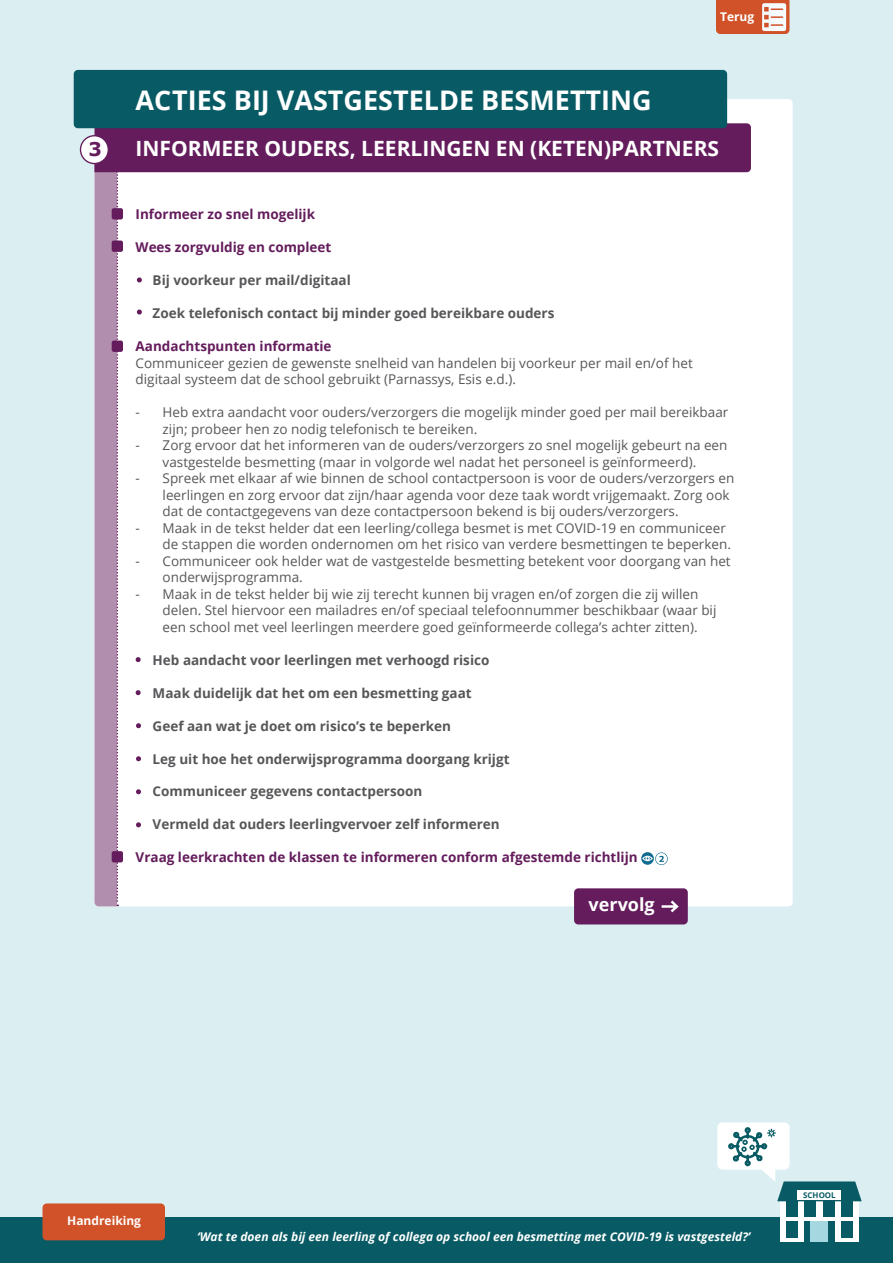
<style>
.page{position:relative;width:893px;height:1263px;background:#fff}
.page>*{position:absolute;margin:0;border:0;box-sizing:border-box;transform-origin:0 0}
.t1{font:700 27px "Open Sans";color:#fff}
.t2{font:700 21px "Open Sans";color:#fff}
.t3{font:700 18.9px "Verdana";color:#641c5c}
.t4{font:700 18px "Open Sans";color:#fff}
.t5{font:13.5px/16.5px "Open Sans";color:#57575a}
.t6{font:700 13.5px "Open Sans";color:#57575a}
.t7{font:700 13.5px "Open Sans";color:#641c5c}
.t8{font:italic 700 12px "Open Sans";color:#fff}
.t9{font:700 12px "Open Sans";color:#fff}
.t10{font:700 7.95px "Open Sans";color:#085b64}
</style>
<div class="page">
<div style="left:0;top:0;width:893px;height:1217px;background:#dbeff3"></div>
<div style="left:94px;top:99px;width:699px;height:807px;background:#fff;border-radius:4px"></div>
<div style="left:81px;top:136px;width:27px;height:28px;background:#fff;border-radius:50%"></div>
<div style="left:80px;top:135px;width:29px;height:29px;border:1px solid #641c5c;border-radius:50%"></div>
<div style="left:74px;top:70px;width:653px;height:58px;background:#085b64;border-radius:4px"></div>
<div style="left:0;top:1217px;width:893px;height:46px;background:#085b64"></div>
<div style="left:43px;top:1203px;width:122px;height:37px;background:#d15228;border-radius:4px"></div>
<div style="left:574px;top:888px;width:114px;height:36px;background:#641c5c;border-radius:4px"></div>
<svg style="left:94px;top:123px;width:657px;height:792px"></svg>
<div style="left:112px;top:851px;width:11px;height:11px;background:#641c5c;border-radius:2px"></div>
<svg style="left:716px;top:0;width:73px;height:34px"></svg>
<div style="left:780px;top:1199px;width:79px;height:43px;background:#fff"></div>
<div style="left:786px;top:1201px;width:12px;height:16px;background:#085b64"></div>
<div style="left:805px;top:1201px;width:11px;height:16px;background:#085b64"></div>
<div style="left:823px;top:1201px;width:11px;height:16px;background:#085b64"></div>
<div style="left:841px;top:1201px;width:11px;height:16px;background:#085b64"></div>
<div style="left:786px;top:1222px;width:12px;height:16px;background:#085b64"></div>
<svg style="left:805px;top:1222px;width:6px;height:20px"></svg>
<div style="left:823px;top:1222px;width:11px;height:20px;background:#085b64"></div>
<div style="left:841px;top:1222px;width:11px;height:16px;background:#085b64"></div>
<div style="left:811px;top:1222px;width:17px;height:20px;background:#a4d7e0"></div>
<svg style="left:717px;top:1122px;width:145px;height:79px"></svg>
<h3 class="t3" style="left:88px;top:137px;width:15px">3</h3>
<h1 class="t1" style="left:136px;top:81px;width:518px">ACTIES BIJ VASTGESTELDE BESMETTING</h1>
<p class="t9" style="left:720px;top:8px;width:36px">Terug</p>
<h2 class="t2" style="left:136px;top:134px;width:585px">INFORMEER OUDERS, LEERLINGEN EN (KETEN)PARTNERS</h2>
<p class="t7" style="left:136px;top:205px;width:181px">Informeer zo snel mogelijk</p>
<p class="t7" style="left:136px;top:238px;width:197px">Wees zorgvuldig en compleet</p>
<p class="t6" style="left:153px;top:271px;width:200px">Bij voorkeur per mail/digitaal</p>
<p class="t6" style="left:153px;top:304px;width:403px">Zoek telefonisch contact bij minder goed bereikbare ouders</p>
<p class="t7" style="left:136px;top:337px;width:197px">Aandachtspunten informatie</p>
<p class="t5" style="left:136px;top:354px;width:559px">Communiceer gezien de gewenste snelheid van handelen bij voorkeur per mail en/of het digitaal systeem dat de school gebruikt (Parnassys, Esis e.d.).</p>
<p class="t5" style="left:163px;top:403px;width:567px;text-indent:-27px">- Heb extra aandacht voor ouders/verzorgers die mogelijk minder goed per mail bereikbaar zijn; probeer hen zo nodig telefonisch te bereiken.</p>
<p class="t5" style="left:136px;top:436px;width:593px;text-align:center">- Zorg ervoor dat het informeren van de ouders/verzorgers zo snel mogelijk gebeurt na een vastgestelde besmetting (maar in volgorde wel nadat het personeel is geïnformeerd).</p>
<p class="t5" style="left:163px;top:469px;width:573px;text-indent:-27px">- Spreek met elkaar af wie binnen de school contactpersoon is voor de ouders/verzorgers en leerlingen en zorg ervoor dat zijn/haar agenda voor deze taak wordt vrijgemaakt. Zorg ook dat de contactgegevens van deze contactpersoon bekend is bij ouders/verzorgers.</p>
<p class="t5" style="left:163px;top:519px;width:570px;text-indent:-27px">- Maak in de tekst helder dat een leerling/collega besmet is met COVID-19 en communiceer de stappen die worden ondernomen om het risico van verdere besmettingen te beperken.</p>
<p class="t5" style="left:163px;top:552px;width:570px;text-indent:-27px">- Communiceer ook helder wat de vastgestelde besmetting betekent voor doorgang van het onderwijsprogramma.</p>
<p class="t5" style="left:163px;top:585px;width:555px;text-indent:-27px">- Maak in de tekst helder bij wie zij terecht kunnen bij vragen en/of zorgen die zij willen delen. Stel hiervoor een mailadres en/of speciaal telefoonnummer beschikbaar (waar bij een school met veel leerlingen meerdere goed geïnformeerde collega’s achter zitten).</p>
<p class="t6" style="left:153px;top:650px;width:338px">Heb aandacht voor leerlingen met verhoogd risico</p>
<p class="t6" style="left:153px;top:683px;width:321px">Maak duidelijk dat het om een besmetting gaat</p>
<p class="t6" style="left:153px;top:716px;width:300px">Geef aan wat je doet om risico’s te beperken</p>
<p class="t6" style="left:153px;top:749px;width:358px">Leg uit hoe het onderwijsprogramma doorgang krijgt</p>
<p class="t6" style="left:153px;top:782px;width:271px">Communiceer gegevens contactpersoon</p>
<p class="t6" style="left:153px;top:815px;width:349px">Vermeld dat ouders leerlingvervoer zelf informeren</p>
<p class="t7" style="left:136px;top:848px;width:504px">Vraag leerkrachten de klassen te informeren conform afgestemde richtlijn</p>
<h3 class="t4" style="left:589px;top:892px;width:68px">vervolg</h3>
<p class="t9" style="left:67px;top:1212px;width:75px">Handreiking</p>
<p class="t8" style="left:197px;top:1228px;width:555px">‘Wat te doen als bij een leerling of collega op school een besmetting met COVID-19 is vastgesteld?’</p>
<p class="t10" style="left:803px;top:1189px;width:34px">SCHOOL</p>
</div>
